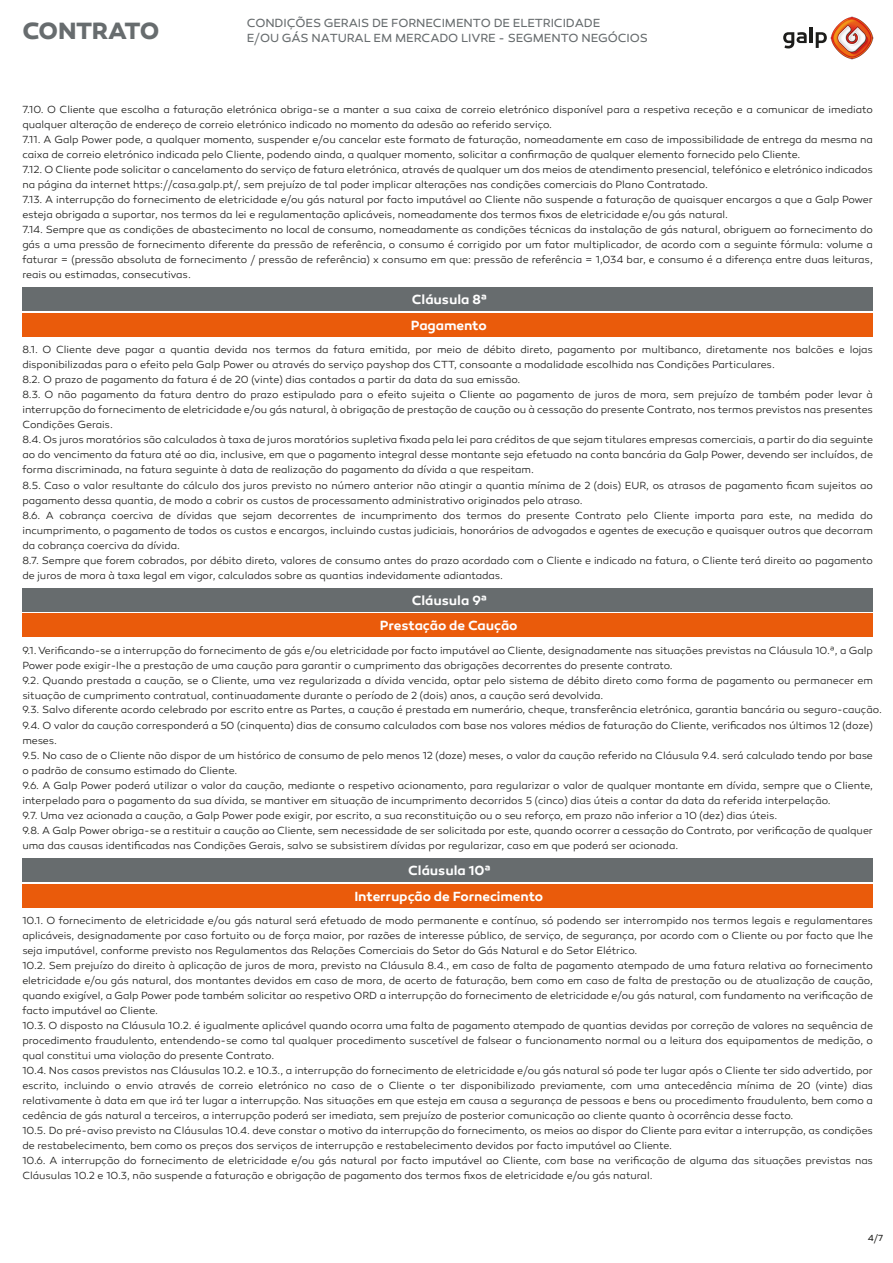
<style>
.page{position:relative;width:893px;height:1263px;background:#fff}
.page>*{position:absolute;margin:0;border:0;box-sizing:border-box;transform-origin:0 0}
.t1{font:700 24px "Canaro";letter-spacing:-.02em;color:#676c6e}
.t2{font:600 13.5px/25.8px "Canaro";letter-spacing:-.01em;color:#fff;text-align:center}
.t3{font:12px "Canaro";letter-spacing:-.01em;color:#676c6e}
.t4{font:300 10.5px/15px "Canaro";letter-spacing:-.005em;color:#1d1d1b}
.t5{font:9px "Canaro";color:#1d1d1b}
</style>
<div class="page">
<div style="left:22px;top:288px;width:851px;height:23px;background:#676c6e"></div>
<div style="left:22px;top:313px;width:851px;height:23px;background:#ea5b0b"></div>
<div style="left:22px;top:588px;width:851px;height:23px;background:#676c6e"></div>
<div style="left:22px;top:613px;width:851px;height:24px;background:#ea5b0b"></div>
<div style="left:22px;top:858px;width:851px;height:24px;background:#676c6e"></div>
<div style="left:22px;top:884px;width:851px;height:23px;background:#ea5b0b"></div>
<svg style="left:783px;top:32px;width:24px;height:16px"></svg>
<hr style="left:810px;top:28px;width:3px;height:15px;background:#1d1d1b">
<svg style="left:816px;top:32px;width:11px;height:16px"></svg>
<img style="left:830px;top:16px;width:44px;height:44px">
<p class="t3" style="left:247px;top:16px;width:355px">CONDIÇÕES GERAIS DE FORNECIMENTO DE ELETRICIDADE</p>
<h1 class="t1" style="left:22px;top:15px;width:139px">CONTRATO</h1>
<p class="t3" style="left:247px;top:30px;width:403px">E/OU GÁS NATURAL EM MERCADO LIVRE - SEGMENTO NEGÓCIOS</p>
<p class="t4" style="left:22px;top:102px;width:852px">7.10. O Cliente que escolha a faturação eletrónica obriga-se a manter a sua caixa de correio eletrónico disponível para a respetiva receção e a comunicar de imediato qualquer alteração de endereço de correio eletrónico indicado no momento da adesão ao referido serviço.<br>7.11. A Galp Power pode, a qualquer momento, suspender e/ou cancelar este formato de faturação, nomeadamente em caso de impossibilidade de entrega da mesma na caixa de correio eletrónico indicada pelo Cliente, podendo ainda, a qualquer momento, solicitar a confirmação de qualquer elemento fornecido pelo Cliente.<br>7.12. O Cliente pode solicitar o cancelamento do serviço de fatura eletrónica, através de qualquer um dos meios de atendimento presencial, telefónico e eletrónico indicados na página da internet https://casa.galp.pt/, sem prejuízo de tal poder implicar alterações nas condições comerciais do Plano Contratado.<br>7.13. A interrupção do fornecimento de eletricidade e/ou gás natural por facto imputável ao Cliente não suspende a faturação de quaisquer encargos a que a Galp Power esteja obrigada a suportar, nos termos da lei e regulamentação aplicáveis, nomeadamente dos termos fixos de eletricidade e/ou gás natural.<br>7.14. Sempre que as condições de abastecimento no local de consumo, nomeadamente as condições técnicas da instalação de gás natural, obriguem ao fornecimento do gás a uma pressão de fornecimento diferente da pressão de referência, o consumo é corrigido por um fator multiplicador, de acordo com a seguinte fórmula: volume a faturar = (pressão absoluta de fornecimento / pressão de referência) x consumo em que: pressão de referência = 1,034 bar, e consumo é a diferença entre duas leituras, reais ou estimadas, consecutivas.</p>
<p class="t2" style="left:411px;top:287px;width:78px;text-align:left">Cláusula 8ª<br>Pagamento</p>
<p class="t4" style="left:22px;top:342px;width:852px">8.1. O Cliente deve pagar a quantia devida nos termos da fatura emitida, por meio de débito direto, pagamento por multibanco, diretamente nos balcões e lojas disponibilizadas para o efeito pela Galp Power ou através do serviço payshop dos CTT, consoante a modalidade escolhida nas Condições Particulares.<br>8.2. O prazo de pagamento da fatura é de 20 (vinte) dias contados a partir da data da sua emissão.<br>8.3. O não pagamento da fatura dentro do prazo estipulado para o efeito sujeita o Cliente ao pagamento de juros de mora, sem prejuízo de também poder levar à interrupção do fornecimento de eletricidade e/ou gás natural, à obrigação de prestação de caução ou à cessação do presente Contrato, nos termos previstos nas presentes Condições Gerais.<br>8.4. Os juros moratórios são calculados à taxa de juros moratórios supletiva fixada pela lei para créditos de que sejam titulares empresas comerciais, a partir do dia seguinte ao do vencimento da fatura até ao dia, inclusive, em que o pagamento integral desse montante seja efetuado na conta bancária da Galp Power, devendo ser incluídos, de forma discriminada, na fatura seguinte à data de realização do pagamento da dívida a que respeitam.<br>8.5. Caso o valor resultante do cálculo dos juros previsto no número anterior não atingir a quantia mínima de 2 (dois) EUR, os atrasos de pagamento ficam sujeitos ao pagamento dessa quantia, de modo a cobrir os custos de processamento administrativo originados pelo atraso.<br>8.6. A cobrança coerciva de dívidas que sejam decorrentes de incumprimento dos termos do presente Contrato pelo Cliente importa para este, na medida do incumprimento, o pagamento de todos os custos e encargos, incluindo custas judiciais, honorários de advogados e agentes de execução e quaisquer outros que decorram da cobrança coerciva da dívida.<br>8.7. Sempre que forem cobrados, por débito direto, valores de consumo antes do prazo acordado com o Cliente e indicado na fatura, o Cliente terá direito ao pagamento de juros de mora à taxa legal em vigor, calculados sobre as quantias indevidamente adiantadas.</p>
<p class="t2" style="left:380px;top:587px;width:139px">Cláusula 9ª<br>Prestação de Caução</p>
<p class="t4" style="left:22px;top:642px;width:861px">9.1. Verificando-se a interrupção do fornecimento de gás e/ou eletricidade por facto imputável ao Cliente, designadamente nas situações previstas na Cláusula 10.ª, a Galp Power pode exigir-lhe a prestação de uma caução para garantir o cumprimento das obrigações decorrentes do presente contrato.<br>9.2. Quando prestada a caução, se o Cliente, uma vez regularizada a dívida vencida, optar pelo sistema de débito direto como forma de pagamento ou permanecer em situação de cumprimento contratual, continuadamente durante o período de 2 (dois) anos, a caução será devolvida.<br>9.3. Salvo diferente acordo celebrado por escrito entre as Partes, a caução é prestada em numerário, cheque, transferência eletrónica, garantia bancária ou seguro-caução.<br>9.4. O valor da caução corresponderá a 50 (cinquenta) dias de consumo calculados com base nos valores médios de faturação do Cliente, verificados nos últimos 12 (doze) meses.<br>9.5. No caso de o Cliente não dispor de um histórico de consumo de pelo menos 12 (doze) meses, o valor da caução referido na Cláusula 9.4. será calculado tendo por base o padrão de consumo estimado do Cliente.<br>9.6. A Galp Power poderá utilizar o valor da caução, mediante o respetivo acionamento, para regularizar o valor de qualquer montante em dívida, sempre que o Cliente, interpelado para o pagamento da sua dívida, se mantiver em situação de incumprimento decorridos 5 (cinco) dias úteis a contar da data da referida interpelação.<br>9.7. Uma vez acionada a caução, a Galp Power pode exigir, por escrito, a sua reconstituição ou o seu reforço, em prazo não inferior a 10 (dez) dias úteis.<br>9.8. A Galp Power obriga-se a restituir a caução ao Cliente, sem necessidade de ser solicitada por este, quando ocorrer a cessação do Contrato, por verificação de qualquer uma das causas identificadas nas Condições Gerais, salvo se subsistirem dívidas por regularizar, caso em que poderá ser acionada.</p>
<p class="t2" style="left:354px;top:858px;width:190px">Cláusula 10ª<br>Interrupção de Fornecimento</p>
<p class="t4" style="left:22px;top:912px;width:852px">10.1. O fornecimento de eletricidade e/ou gás natural será efetuado de modo permanente e contínuo, só podendo ser interrompido nos termos legais e regulamentares aplicáveis, designadamente por caso fortuito ou de força maior, por razões de interesse público, de serviço, de segurança, por acordo com o Cliente ou por facto que lhe seja imputável, conforme previsto nos Regulamentos das Relações Comerciais do Setor do Gás Natural e do Setor Elétrico.<br>10.2. Sem prejuízo do direito à aplicação de juros de mora, previsto na Cláusula 8.4., em caso de falta de pagamento atempado de uma fatura relativa ao fornecimento eletricidade e/ou gás natural, dos montantes devidos em caso de mora, de acerto de faturação, bem como em caso de falta de prestação ou de atualização de caução, quando exigível, a Galp Power pode também solicitar ao respetivo ORD a interrupção do fornecimento de eletricidade e/ou gás natural, com fundamento na verificação de facto imputável ao Cliente.<br>10.3. O disposto na Cláusula 10.2. é igualmente aplicável quando ocorra uma falta de pagamento atempado de quantias devidas por correção de valores na sequência de procedimento fraudulento, entendendo-se como tal qualquer procedimento suscetível de falsear o funcionamento normal ou a leitura dos equipamentos de medição, o qual constitui uma violação do presente Contrato.<br>10.4. Nos casos previstos nas Cláusulas 10.2. e 10.3., a interrupção do fornecimento de eletricidade e/ou gás natural só pode ter lugar após o Cliente ter sido advertido, por escrito, incluindo o envio através de correio eletrónico no caso de o Cliente o ter disponibilizado previamente, com uma antecedência mínima de 20 (vinte) dias relativamente à data em que irá ter lugar a interrupção. Nas situações em que esteja em causa a segurança de pessoas e bens ou procedimento fraudulento, bem como a cedência de gás natural a terceiros, a interrupção poderá ser imediata, sem prejuízo de posterior comunicação ao cliente quanto à ocorrência desse facto.<br>10.5. Do pré-aviso previsto na Cláusulas 10.4. deve constar o motivo da interrupção do fornecimento, os meios ao dispor do Cliente para evitar a interrupção, as condições de restabelecimento, bem como os preços dos serviços de interrupção e restabelecimento devidos por facto imputável ao Cliente.<br>10.6. A interrupção do fornecimento de eletricidade e/ou gás natural por facto imputável ao Cliente, com base na verificação de alguma das situações previstas nas Cláusulas 10.2 e 10.3, não suspende a faturação e obrigação de pagamento dos termos fixos de eletricidade e/ou gás natural.</p>
<p class="t5" style="left:868px;top:1232px;width:17px">4/7</p>
</div>
